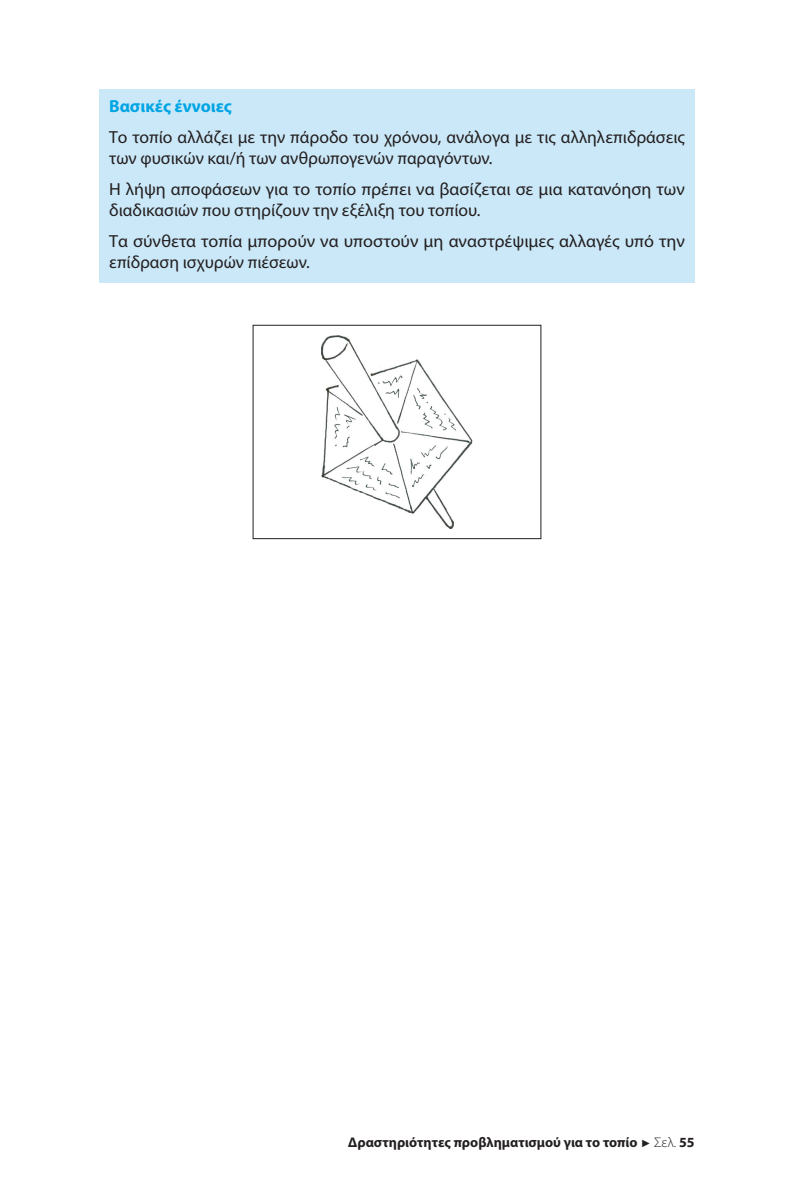
<style>
.page{position:relative;width:794px;height:1191px;background:#fff}
.page>*{position:absolute;margin:0;border:0;box-sizing:border-box;transform-origin:0 0}
.Texte_notions_cles{font:17.5px/21px "Myriad Pro";color:#231f20}
.Notions_clés{font:700 17.5px "Myriad Pro";color:#00a5e4}
.t1{font:700 14px "Myriad Pro";color:#231f20}
.s1{font-family:"Arial";font-weight:400;font-size:10.5px}
.s2{font-weight:300}
</style>
<div class="page">
<div style="left:99px;top:89px;width:595px;height:38px;background:#cbe8f8"></div>
<div style="left:99px;top:120px;width:595px;height:59px;background:#cbe8f8"></div>
<div style="left:99px;top:172px;width:595px;height:58px;background:#cbe8f8"></div>
<div style="left:99px;top:224px;width:595px;height:58px;background:#cbe8f8"></div>
<img style="left:321px;top:335px;width:152px;height:193px">
<div style="left:253px;top:325px;width:288px;height:214px;border:1px solid #231f20"></div>
<p class="Notions_clés" style="left:109px;top:95px;width:124px">Βασικές έννοιες</p>
<p class="Texte_notions_cles" style="left:109px;top:127px;width:577px">Το τοπίο αλλάζει με την πάροδο του χρόνου, ανάλογα με τις αλληλεπιδράσεις των φυσικών και/ή των ανθρωπογενών παραγόντων.</p>
<p class="Texte_notions_cles" style="left:109px;top:179px;width:577px">Η λήψη αποφάσεων για το τοπίο πρέπει να βασίζεται σε μια κατανόηση των διαδικασιών που στηρίζουν την εξέλιξη του τοπίου.</p>
<p class="Texte_notions_cles" style="left:109px;top:230px;width:577px">Τα σύνθετα τοπία μπορούν να υποστούν μη αναστρέψιμες αλλαγές υπό την επίδραση ισχυρών πιέσεων.</p>
<p class="t1" style="left:348px;top:1132px;width:348px">Δραστηριότητες προβληματισμού για το τοπίο <span class="s1">►</span> <span class="s2">Σελ.</span> 55</p>
</div>
